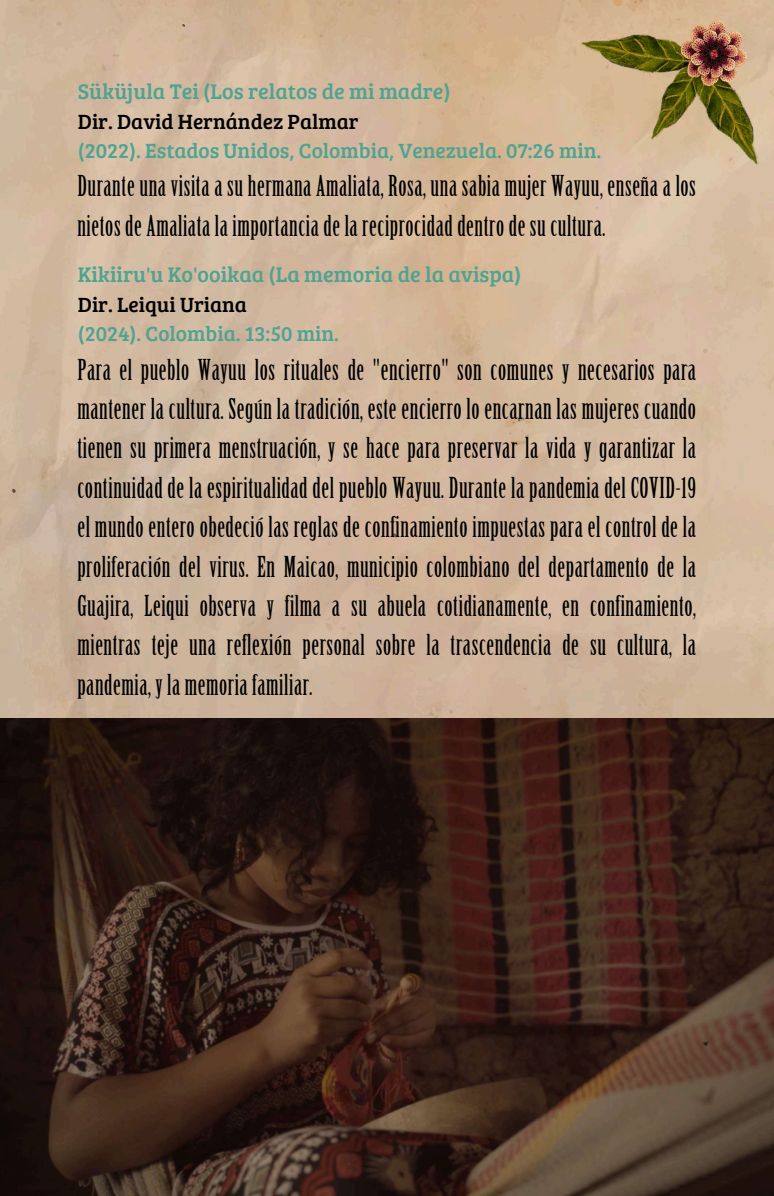
<style>
.page{position:relative;width:774px;height:1196px;background:#fff}
.page>*{position:absolute;margin:0;border:0;box-sizing:border-box;transform-origin:0 0}
.t1{font:28.12px/39.4px "Birch";letter-spacing:.02em;color:#000;text-align:justify}
.t2{font:21.88px "Bree Serif";color:#4ea391}
.t3{font:21.25px "Bree Serif";color:#4ea391}
.t4{font:21.25px "Bree Serif";color:#000}
</style>
<div class="page">
<img style="left:0;top:0;width:773px;height:718px">
<img style="left:0;top:718px;width:773px;height:477px">
<img style="left:569px;top:12px;width:204px;height:155px">
<p class="t2" style="left:78px;top:75px;width:374px">Süküjula Tei (Los relatos de mi madre)</p>
<p class="t4" style="left:78px;top:106px;width:282px">Dir. David Hernández Palmar</p>
<p class="t3" style="left:78px;top:135px;width:525px">(2022). Estados Unidos, Colombia, Venezuela. 07:26 min.</p>
<p class="t1" style="left:77px;top:168px;width:620px">Durante una visita a su hermana Amaliata,Rosa, una sabia mujer Wayuu, enseña a los nietos deAmaliata la importancia de la reciprocidad dentro de su cultura.</p>
<p class="t2" style="left:78px;top:258px;width:445px">Kikiiru'u Ko'ooikaa (La memoria de la avispa)</p>
<p class="t4" style="left:78px;top:289px;width:171px">Dir. Leiqui Uriana</p>
<p class="t3" style="left:78px;top:318px;width:263px">(2024). Colombia. 13:50 min.</p>
<p class="t1" style="left:77px;top:351px;width:620px">Para el pueblo Wayuu los rituales de "encierro" son comunes y necesarios para mantener la cultura. Según la tradición, este encierro lo encarnan las mujeres cuando tienen su primera menstruación, y se hace para preservar la vida y garantizar la continuidad de la espiritualidad del pueblo Wayuu. Durante la pandemia del COVID-19 el mundo entero obedeció las reglas de confinamiento impuestas para el control de la proliferación del virus. En Maicao, municipio colombiano del departamento de la Guajira, Leiqui observa y filma a su abuela cotidianamente, en confinamiento, mientras teje una reflexión personal sobre la trascendencia de su cultura, la pandemia, y la memoria familiar.</p>
</div>
